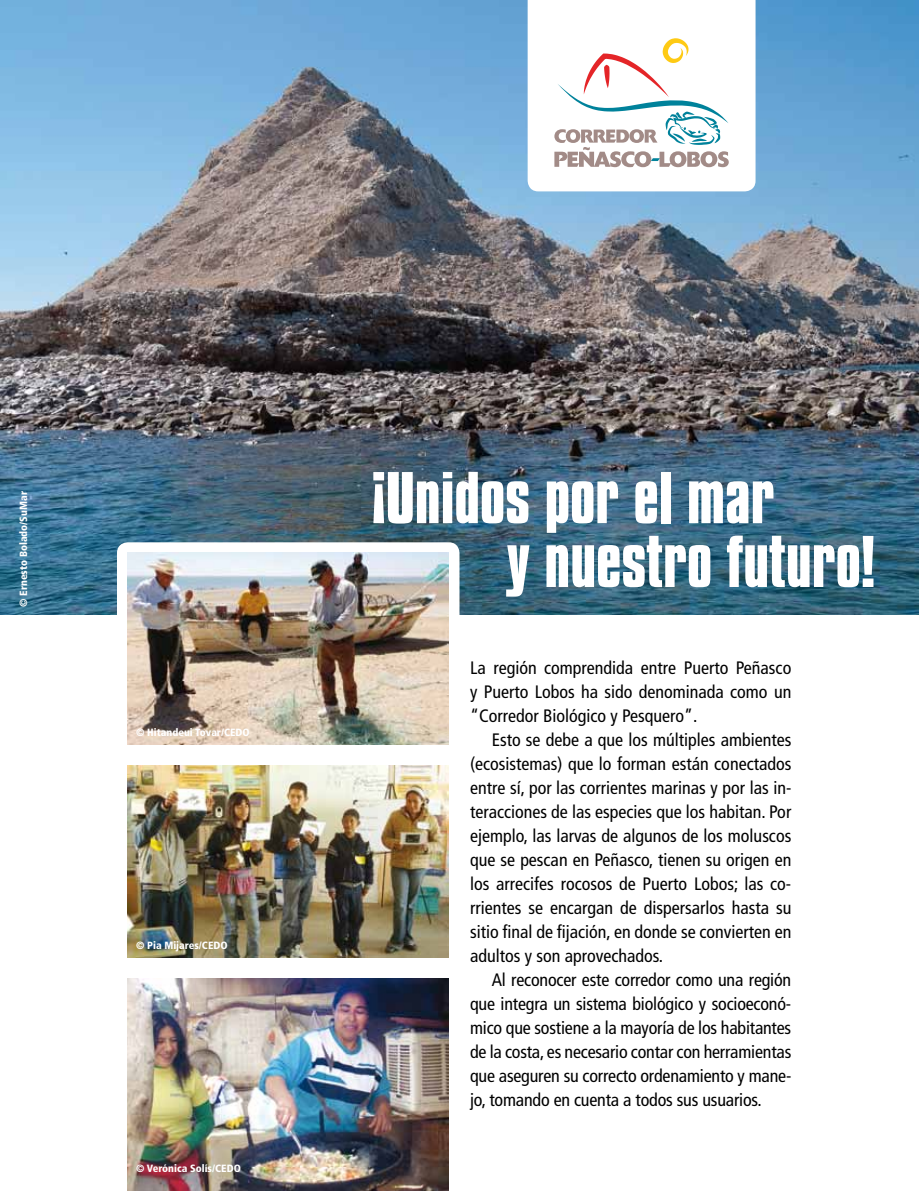
<style>
.page{position:relative;width:919px;height:1191px;background:#fff}
.page>*{position:absolute;margin:0;border:0;box-sizing:border-box;transform-origin:0 0}
.t1{font:700 63px "Compacta BT";color:#fff}
.t2{font:condensed 18px/24px "Frutiger LT Std";color:#000;text-align:justify}
.t3{font:900 condensed 10.5px "Frutiger LT Std";color:#fff}
</style>
<div class="page">
<img style="left:0;top:0;width:918px;height:615px">
<svg style="left:527px;top:0;width:228px;height:191px"></svg>
<img style="left:128px;top:765px;width:321px;height:192px">
<img style="left:128px;top:978px;width:321px;height:213px">
<div style="left:117px;top:542px;width:342px;height:138px;background:#fff;border-radius:11px"></div>
<img style="left:128px;top:553px;width:321px;height:191px">
<p class="t3" style="left:17px;top:607px;width:117px;rotate:-90deg">© Ernesto Bolado/SuMar</p>
<p class="t3" style="left:136px;top:726px;width:115px">© Hitandeui Tovar/CEDO</p>
<p class="t3" style="left:136px;top:938px;width:93px">© Pia Mijares/CEDO</p>
<p class="t3" style="left:136px;top:1161px;width:106px">© Verónica Solís/CEDO</p>
<h1 class="t1" style="left:371px;top:460px;width:404px">¡Unidos por el mar</h1>
<h1 class="t1" style="left:506px;top:523px;width:370px">y nuestro futuro!</h1>
<p class="t2" style="left:470px;top:655px;width:323px">La región comprendida entre Puerto Peñasco y Puerto Lobos ha sido denominada como un “Corredor Biológico y Pesquero”.</p>
<p class="t2" style="left:470px;top:727px;width:323px;text-indent:22px">Esto se debe a que los múltiples ambientes (ecosistemas) que lo forman están conectados entre sí, por las corrientes marinas y por las in&shy;teracciones de las especies que los habitan. Por ejemplo, las larvas de algunos de los moluscos que se pescan en Peñasco, tienen su origen en los arrecifes rocosos de Puerto Lobos; las co&shy;rrientes se encargan de dispersarlos hasta su sitio final de fijación, en donde se convierten en adultos y son aprovechados.</p>
<p class="t2" style="left:470px;top:967px;width:323px;text-indent:22px">Al reconocer este corredor como una región que integra un sistema biológico y socioeconó&shy;mico que sostiene a la mayoría de los habitantes de la costa, es necesario contar con herramientas que aseguren su correcto ordenamiento y mane&shy;jo, tomando en cuenta a todos sus usuarios.</p>
</div>
